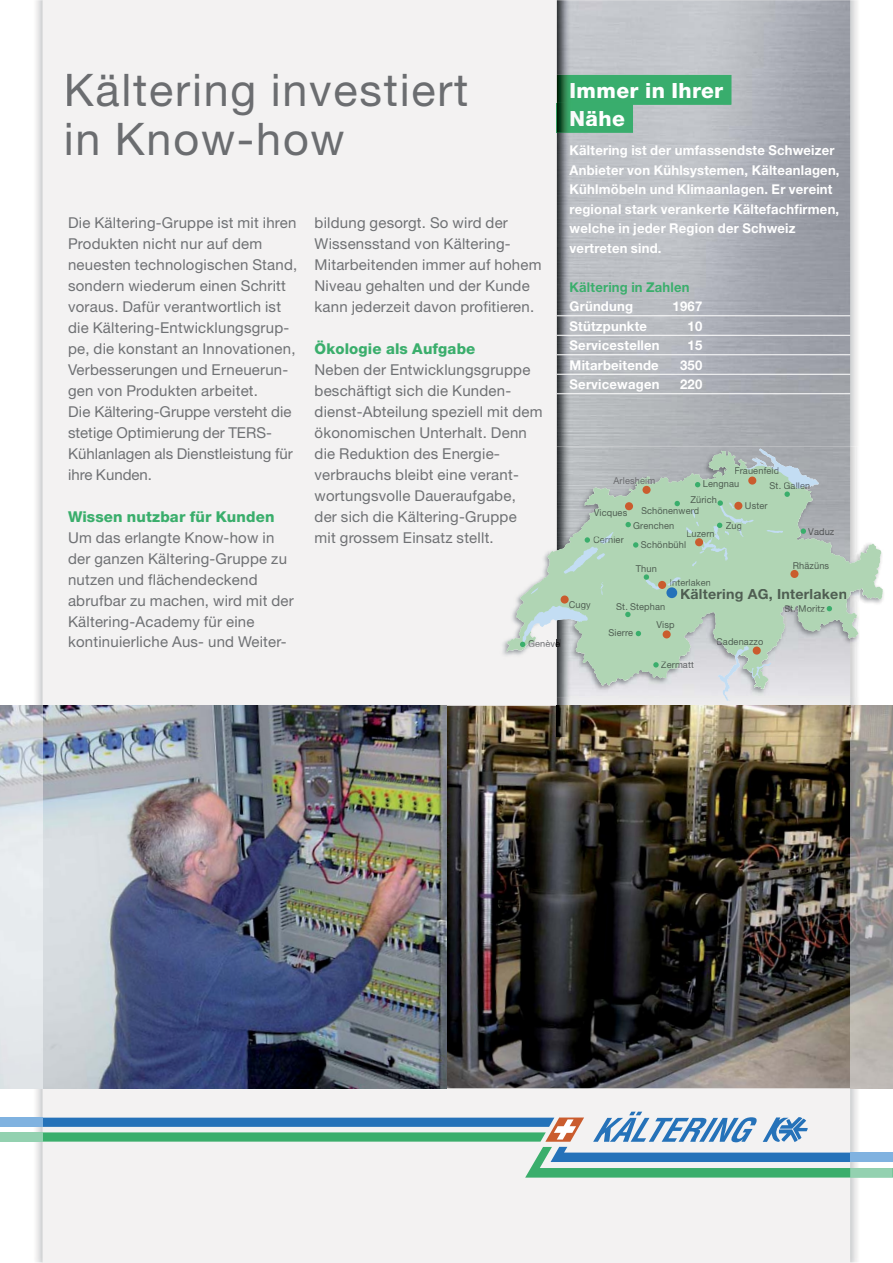
<style>
.page{position:relative;width:893px;height:1263px;background:#fff}
.page>*{position:absolute;margin:0;border:0;box-sizing:border-box;transform-origin:0 0}
.t1{font:45px/49.5px "Helvetica Neue";letter-spacing:.04em;color:#6b6d70}
.t2{font:800 21px/28px "Helvetica Neue";letter-spacing:.02em;color:#fff}
.t3{font:15px/21px "Helvetica Neue";letter-spacing:.015em;color:#6f7174}
.t4{font:800 15px "Helvetica Neue";letter-spacing:.01em;color:#3aae6c}
.t5{font:700 13.95px "Helvetica Neue";letter-spacing:.015em;color:#4f5e52}
.t6{font:700 13.5px/19.5px "Helvetica Neue";letter-spacing:.015em;color:#fff}
.t7{font:700 13.5px "Helvetica Neue";letter-spacing:.015em;color:#3aae6c}
.t8{font:9.45px "Helvetica Neue";letter-spacing:.015em;color:#4f5e52}
.t9{font:9.45px "Helvetica Neue";letter-spacing:.015em;color:#5b6671}
.t10{font:9.45px "Helvetica Neue";letter-spacing:.015em;color:#6b6c6f}
.t11{font:9.45px "Helvetica Neue";letter-spacing:.015em;color:#6b6d70}
.t12{font:9.45px "Helvetica Neue";letter-spacing:.015em;color:#4c4e50}
.t13{font:9.45px "Helvetica Neue";color:#343637}
.s1{color:#6e7173}
.s2{color:#484a4c}
.s3{color:#66686a}
.s4{color:#fafafa}
.s5{color:#4f5e52}
.s6{color:#454749}
.s7{color:#47494b}
.s8{color:#4b4d50}
.s9{color:#5b6671}
.s10{color:#36383a}
.s11{color:#434547}
.s12{color:#626467}
.s13{color:#3b3c3f}
</style>
<div class="page">
<div style="left:43px;top:0;width:807px;height:1263px;background:#f3f2f2"></div>
<svg style="left:43px;top:1112px;width:807px;height:66px"></svg>
<img style="left:43px;top:706px;width:807px;height:382px">
<svg style="left:859px;top:705px;width:34px;height:448px;background:#aeaba8"></svg>
<img style="left:850px;top:0;width:9px;height:1263px">
<div style="left:850px;top:1168px;width:43px;height:10px;background:#93d1b0"></div>
<div style="left:850px;top:1153px;width:43px;height:9px;background:#80b2e0"></div>
<img style="left:557px;top:0;width:293px;height:447px">
<img style="left:557px;top:697px;width:293px;height:39px">
<img style="left:557px;top:75px;width:174px;height:30px">
<img style="left:557px;top:103px;width:76px;height:30px">
<div style="left:571px;top:83px;width:152px;height:15px;background:#39ad6d"></div>
<img style="left:571px;top:111px;width:53px;height:15px">
<img style="left:850px;top:447px;width:34px;height:250px">
<svg style="left:506px;top:451px;width:377px;height:238px"></svg>
<svg style="left:514px;top:449px;width:334px;height:257px"></svg>
<img style="left:32px;top:0;width:11px;height:1263px">
<div style="left:0;top:1132px;width:43px;height:10px;background:#93d1b0"></div>
<div style="left:0;top:1118px;width:43px;height:9px;background:#80b2e0"></div>
<img style="left:0;top:706px;width:43px;height:382px">
<hr style="left:557px;top:315px;width:293px;height:1px;background:#fff">
<hr style="left:557px;top:335px;width:293px;height:1px;background:#fff">
<hr style="left:557px;top:354px;width:293px;height:1px;background:#fff">
<hr style="left:557px;top:374px;width:293px;height:1px;background:#fff">
<hr style="left:557px;top:393px;width:293px;height:1px;background:#fff">
<h1 class="t1" style="left:64px;top:69px;width:406px">Kältering investiert in Know-how</h1>
<p class="t3" style="left:68px;top:213px;width:231px">Die Kältering-Gruppe ist mit ihren<br>Produkten nicht nur auf dem neuesten technologischen Stand, sondern wiederum einen Schritt voraus. Dafür verantwortlich ist die Kältering-Entwicklungsgrup&shy;pe, die konstant an Inno vationen,<br>Verbes serungen und Erneuerun&shy;gen von Produkten arbeitet.<br>Die Kältering-Gruppe versteht die stetige Optimierung der TERS-<br>Kühlanlagen als Dienstleistung für ihre Kunden.</p>
<p class="t4" style="left:68px;top:511px;width:208px">Wissen nutzbar für Kunden</p>
<p class="t3" style="left:68px;top:528px;width:227px">Um das erlangte Know-how in der ganzen Kältering-Gruppe zu nutzen und flächendeckend abrufbar zu machen, wird mit der<br>Kältering-Academy für eine kontinuierliche Aus- und Weiter-</p>
<p class="t3" style="left:315px;top:213px;width:228px">bildung gesorgt. So wird der<br>Wissensstand von Kältering-<br>Mitarbeitenden immer auf hohem<br>Niveau gehalten und der Kunde kann jederzeit davon profitieren.</p>
<p class="t4" style="left:315px;top:343px;width:162px">Ökologie als Aufgabe</p>
<p class="t3" style="left:315px;top:360px;width:230px">Neben der Entwicklungsgruppe beschäftigt sich die Kunden&shy;dienst-Abteilung speziell mit dem ökonomischen Unterhalt. Denn die Reduktion des Energie&shy;verbrauchs bleibt eine ver<span class="s1">ant&shy;</span>wortungsvolle Daueraufga<span class="s1">be,<br></span>der sich die Kältering-Gru<span class="s1">ppe<br></span>mit grossem Einsatz stellt.</p>
<p class="t11" style="left:528px;top:640px;width:34px"><span class="s2">G</span><span class="s3">e</span>nève</p>
<h2 class="t2" style="left:570px;top:78px;width:155px"><span class="s4">I</span>mmer in Ihrer<br><span class="s4">N</span>ähe</h2>
<p class="t6" style="left:570px;top:142px;width:271px">Kältering ist der umfassendste Schweizer Anbieter von Kühl sys temen, Kälteanlagen, Kühlmöbeln und Klima anlagen. Er vereint regional stark verankerte Kältefachfirmen, welche in jeder Region der Schweiz vertreten sind.</p>
<p class="t7" style="left:570px;top:282px;width:121px">Kältering in Zahlen</p>
<p class="t6" style="left:570px;top:298px;width:65px">Gründung</p>
<p class="t6" style="left:673px;top:298px;width:31px">1967</p>
<p class="t6" style="left:570px;top:317px;width:79px">Stützpunkte</p>
<p class="t6" style="left:687px;top:317px;width:16px">10</p>
<p class="t6" style="left:570px;top:337px;width:92px">Servicestellen</p>
<p class="t6" style="left:687px;top:337px;width:16px">15</p>
<p class="t6" style="left:570px;top:356px;width:91px">Mitarbeitende</p>
<p class="t6" style="left:680px;top:356px;width:24px">350</p>
<p class="t6" style="left:570px;top:376px;width:91px">Servicewagen</p>
<p class="t6" style="left:680px;top:376px;width:24px">220</p>
<p class="t9" style="left:734px;top:467px;width:46px"><span class="s5">Fr</span><span class="s6">a</span>uenfeld</p>
<p class="t10" style="left:613px;top:477px;width:43px">Arlesheim</p>
<p class="t8" style="left:703px;top:480px;width:38px">Lengnau</p>
<p class="t8" style="left:726px;top:522px;width:18px">Zug</p>
<p class="t8" style="left:769px;top:482px;width:42px">St. Gallen</p>
<p class="t8" style="left:690px;top:496px;width:28px">Zürich</p>
<p class="t8" style="left:745px;top:502px;width:24px">Uster</p>
<p class="t8" style="left:641px;top:507px;width:60px">Schönenwerd</p>
<p class="t8" style="left:594px;top:509px;width:35px"><span class="s7">V</span>icques</p>
<p class="t8" style="left:633px;top:522px;width:43px">Grenchen</p>
<p class="t12" style="left:808px;top:528px;width:28px">Vad<span class="s8">uz</span></p>
<p class="t8" style="left:686px;top:530px;width:30px">Luzern</p>
<p class="t8" style="left:593px;top:537px;width:32px">Cernier</p>
<p class="t8" style="left:641px;top:541px;width:47px">Schönbühl</p>
<p class="t8" style="left:569px;top:601px;width:24px">Cugy</p>
<p class="t8" style="left:636px;top:565px;width:23px">Thun</p>
<p class="t8" style="left:669px;top:579px;width:43px"><span class="s9">Int</span>erlaken</p>
<p class="t8" style="left:793px;top:562px;width:38px">Rhäzüns</p>
<p class="t5" style="left:680px;top:589px;width:168px">Kältering AG, Interlaken</p>
<p class="t8" style="left:616px;top:603px;width:51px">St. Stephan</p>
<p class="t8" style="left:784px;top:605px;width:42px"><span class="s10">S</span> <span class="s11">.</span> Moritz</p>
<p class="t13" style="left:790px;top:605px;width:4px">t</p>
<p class="t8" style="left:608px;top:630px;width:26px">Sierre</p>
<p class="t8" style="left:656px;top:621px;width:20px">Visp</p>
<p class="t8" style="left:661px;top:662px;width:35px">Zerm<span class="s12">att</span></p>
<p class="t8" style="left:716px;top:638px;width:49px"><span class="s13">C</span>adenazzo</p>
</div>
